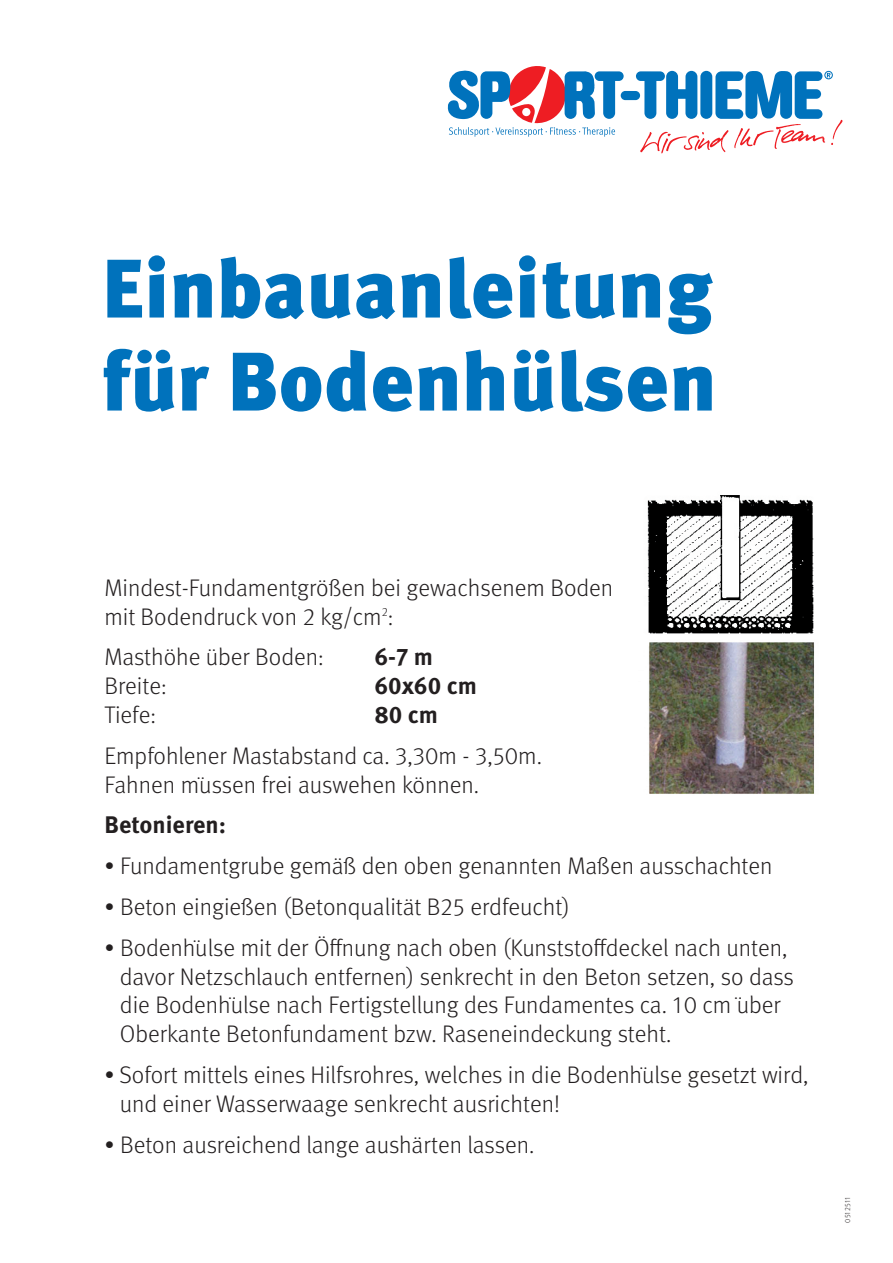
<style>
.page{position:relative;width:893px;height:1263px;background:#fff}
.page>*{position:absolute;margin:0;border:0;box-sizing:border-box;transform-origin:0 0}
.t1{font:900 82.95px/93px "Meta Pro";color:#0072bc}
.t2{font:300 24px/28.8px "Meta Pro";color:#231f20}
.t3{font:700 24px "Meta Pro";color:#231f20}
.t4{font:300 7.5px "Meta Pro";color:#231f20}
</style>
<div class="page">
<img style="left:647px;top:495px;width:168px;height:299px">
<div style="left:621px;top:91px;width:19px;height:9px;background:#0072bc;border-radius:5px"></div>
<svg style="left:636px;top:71px;width:206px;height:82px"></svg>
<svg style="left:448px;top:66px;width:176px;height:71px"></svg>
<h1 class="t1" style="left:102px;top:248px;width:617px">Einbauanleitung für Bodenhülsen</h1>
<p class="t2" style="left:104px;top:575px;width:510px">Mindest-Fundamentgrößen bei gewachsenem Boden mit Bodendruck von 2 kg/cm<sup>2</sup>:</p>
<p class="t2" style="left:104px;top:645px;width:221px">Masthöhe über Boden:</p>
<p class="t3" style="left:374px;top:648px;width:60px">6-7 m</p>
<p class="t2" style="left:104px;top:673px;width:64px">Breite:</p>
<p class="t3" style="left:374px;top:677px;width:104px">60x60 cm</p>
<p class="t2" style="left:104px;top:702px;width:53px">Tiefe:</p>
<p class="t3" style="left:374px;top:705px;width:65px">80 cm</p>
<p class="t2" style="left:104px;top:743px;width:439px">Empfohlener Mastabstand ca. 3,30m - 3,50m.<br>Fahnen mü ssen frei auswehen können.</p>
<p class="t3" style="left:104px;top:816px;width:123px">Betonieren:</p>
<p class="t2" style="left:104px;top:853px;width:670px">• Fundamentgrube gemäß den oben genannten Maßen ausschachten</p>
<p class="t2" style="left:104px;top:894px;width:467px">• Beton eingießen (Betonqualität B25 erdfeucht)</p>
<p class="t2" style="left:120px;top:935px;width:675px;text-indent:-16px">• Bodenhü lse mit der Öffnung nach oben (Kunststoffdeckel nach unten, davor Netzschlauch entfernen) senkrecht in den Beton setzen, so dass die Bodenhü lse nach Fertigstellung des Fundamentes ca. 10 cm ü ber Oberkante Betonfundament bzw. Raseneindeckung steht.</p>
<p class="t2" style="left:120px;top:1062px;width:690px;text-indent:-16px">• Sofort mittels eines Hilfsrohres, welches in die Bodenhü lse gesetzt wird, und einer Wasserwaage senkrecht ausrichten!</p>
<p class="t2" style="left:104px;top:1132px;width:432px">• Beton ausreichend lange aushärten lassen.</p>
<p class="t4" style="left:845px;top:1222px;width:28px;rotate:-90deg">0512511</p>
</div>
